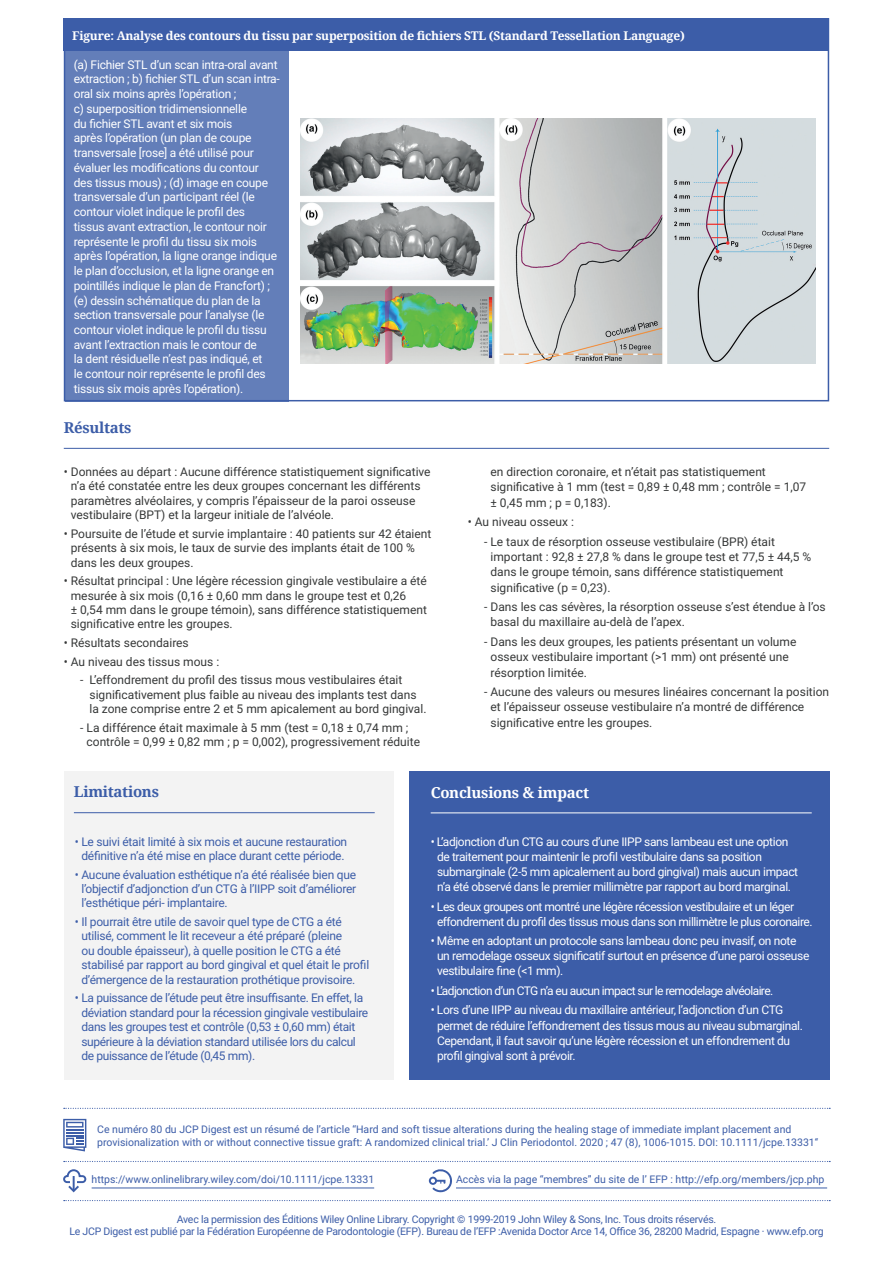
<style>
.page{position:relative;width:893px;height:1263px;background:#fff}
.page>*{position:absolute;margin:0;border:0;box-sizing:border-box;transform-origin:0 0}
.t1{font:700 15px "Noto Serif";letter-spacing:-.02em;color:#3c5da8}
.t2{font:700 15px "Noto Serif";letter-spacing:-.02em;color:#fff}
.t3{font:12px/14.4px "Roboto";color:#363838}
.t4{font:12px/14.7px "Roboto";letter-spacing:-.03em;color:#fff}
.t5{font:12px/14.4px "Roboto";letter-spacing:-.02em;color:#3c5da8}
.t6{font:700 12px "Noto Serif";letter-spacing:-.02em;color:#fff}
.t7{font:12px "Roboto";letter-spacing:-.05em;color:#fff}
.t8{font:10.5px/12.6px "Roboto";color:#3c5da8}
.t9{font:10.5px "Roboto";letter-spacing:-.02em;color:#3c5da8}
</style>
<div class="page">
<div style="left:65px;top:51px;width:224px;height:350px;background:#637eb9"></div>
<div style="left:64px;top:19px;width:765px;height:32px;background:#3c5da8"></div>
<img style="left:300px;top:119px;width:516px;height:245px">
<svg style="left:64px;top:1200px;width:766px;height:1px"></svg>
<svg style="left:64px;top:1108px;width:766px;height:1px"></svg>
<svg style="left:63px;top:1119px;width:23px;height:32px"></svg>
<svg style="left:64px;top:1161px;width:766px;height:1px"></svg>
<hr style="left:92px;top:1188px;width:282px;height:1px;background:#3c5da8">
<svg style="left:63px;top:1169px;width:24px;height:24px"></svg>
<hr style="left:64px;top:448px;width:765px;height:1px;background:#3c5da8">
<div style="left:64px;top:771px;width:329px;height:308px;background:#f3f3f3"></div>
<hr style="left:74px;top:812px;width:301px;height:1px;background:#3c5da8">
<div style="left:409px;top:771px;width:421px;height:308px;background:#3c5da8"></div>
<hr style="left:431px;top:812px;width:381px;height:1px;background:#fff">
<hr style="left:456px;top:1188px;width:371px;height:1px;background:#3c5da8">
<svg style="left:429px;top:1169px;width:23px;height:24px"></svg>
<div style="left:64px;top:18px;width:765px;height:383px;border:2px solid #3c5da8"></div>
<p class="t6" style="left:72px;top:27px;width:614px">Figure: Analyse des contours du tissu par superposition de fichiers STL (Standard Tessellation Language)</p>
<p class="t4" style="left:74px;top:57px;width:208px">(a) Fichier STL d’un scan intra-oral avant extraction ; b) fichier STL d’un scan intra&shy;oral six moins après l’opération ;<br>c) superposition tridimensionnelle<br>du fichier STL avant et six mois<br>après l’opération (un plan de coupe transversale [rose] a été utilisé pour évaluer les modifications du contour des tissus mous) ; (d) image en coupe transversale d’un participant réel (le contour violet indique le profil des<br>tissus avant extraction, le contour noir représente le profil du tissu six mois après l’opération, la ligne orange indique le plan d’occlusion, et la ligne orange en pointillés indique le plan de Francfort) ; (e) dessin schématique du plan de la section transversale pour l’analyse (le contour violet indique le profil du tissu avant l’extraction mais le contour de<br>la dent résiduelle n’est pas indiqué, et<br>le contour noir représente le profil des tissus six mois après l’opération).</p>
<p class="t1" style="left:64px;top:417px;width:69px">Résultats</p>
<p class="t3" style="left:71px;top:464px;width:361px;text-indent:-7px">• Données au départ : Aucune différence statistiquement significative n’a été constatée entre les deux groupes concernant les différents paramètres alvéolaires, y compris l’épaisseur de la paroi osseuse vestibulaire (BPT) et la largeur initiale de l’alvéole.</p>
<p class="t3" style="left:71px;top:526px;width:362px;text-indent:-7px">• Poursuite de l’étude et survie implantaire : 40 patients sur 42 étaient présents à six mois, le taux de survie des implants était de 100 % dans les deux groupes.</p>
<p class="t3" style="left:71px;top:573px;width:358px;text-indent:-7px">• Résultat principal : Une légère récession gingivale vestibulaire a été mesurée à six mois (0,16 ± 0,60 mm dans le groupe test et 0,26<br>± 0,54 mm dans le groupe témoin), sans différence statistiquement significative entre les groupes.</p>
<p class="t3" style="left:64px;top:635px;width:126px">• Résultats secondaires</p>
<p class="t3" style="left:64px;top:654px;width:157px">• Au niveau des tissus mous :</p>
<p class="t3" style="left:90px;top:672px;width:339px;text-indent:-9px">- L’effondrement du profil des tissus mous vestibulaires était significativement plus faible au niveau des implants test dans la zone comprise entre 2 et 5 mm apicalement au bord gingival.</p>
<p class="t3" style="left:87px;top:720px;width:335px;text-indent:-6px">- La différence était maximale à 5 mm (test = 0,18 ± 0,74 mm ; contrôle = 0,99 ± 0,82 mm ; p = 0,002), progressivement réduite</p>
<p class="t3" style="left:490px;top:464px;width:317px;line-height:15.3px">en direction coronaire, et n’était pas statistiquement significative à 1 mm (test = 0,89 ± 0,48 mm ; contrôle = 1,07 ± 0,45 mm ; p = 0,183).</p>
<p class="t3" style="left:468px;top:514px;width:108px">• Au niveau osseux :</p>
<p class="t3" style="left:490px;top:533px;width:322px;line-height:15.3px;text-indent:-6px">- Le taux de résorption osseuse vestibulaire (BPR) était important : 92,8 ± 27,8 % dans le groupe test et 77,5 ± 44,5 % dans le groupe témoin, sans différence statistiquement significative (p = 0,23).</p>
<p class="t3" style="left:490px;top:599px;width:337px;line-height:15.3px;text-indent:-6px">- Dans les cas sévères, la résorption osseuse s’est étendue à l’os basal du maxillaire au-delà de l’apex.</p>
<p class="t3" style="left:490px;top:634px;width:307px;line-height:15.3px;text-indent:-6px">- Dans les deux groupes, les patients présentant un volume osseux vestibulaire important (&gt;1 mm) ont présenté une résorption limitée.</p>
<p class="t3" style="left:490px;top:684px;width:340px;line-height:15.3px;text-indent:-6px">- Aucune des valeurs ou mesures linéaires concernant la position et l’épaisseur osseuse vestibulaire n’a montré de différence significative entre les groupes.</p>
<p class="t1" style="left:74px;top:781px;width:87px">Limitations</p>
<p class="t5" style="left:75px;top:833px;width:274px;text-align:center">• Le suivi était limité à six mois et aucune restauration définitive n’a été mise en place durant cette période.</p>
<p class="t5" style="left:81px;top:867px;width:276px;text-align:justify;text-indent:-7px">• Aucune évaluation esthétique n’a été réalisée bien que l’objectif d’adjonction d’un CTG à l’IIPP soit d’améliorer l’esthétique péri- implantaire.</p>
<p class="t5" style="left:81px;top:914px;width:289px;text-indent:-7px">• Il pourrait être utile de savoir quel type de CTG a été utilisé, comment le lit receveur a été préparé (pleine<br>ou double épaisseur), à quelle position le CTG a été stabilisé par rapport au bord gingival et quel était le profil d’émergence de la restauration prothétique provisoire.</p>
<p class="t5" style="left:81px;top:990px;width:288px;text-indent:-7px">• La puissance de l’étude peut être insuffisante. En effet, la déviation standard pour la récession gingivale vestibulaire dans les groupes test et contrôle (0,53 ± 0,60 mm) était supérieure à la déviation standard utilisée lors du calcul de puissance de l’étude (0,45 mm).</p>
<p class="t2" style="left:431px;top:782px;width:160px">Conclusions &amp; impact</p>
<p class="t4" style="left:437px;top:833px;width:363px;line-height:15.1px;text-indent:-6px">• L’adjonction d’un CTG au cours d’une IIPP sans lambeau est une option de traitement pour maintenir le profil vestibulaire dans sa position submarginale (2-5 mm apicalement au bord gingival) mais aucun impact n’a été observé dans le premier millimètre par rapport au bord marginal.</p>
<p class="t4" style="left:437px;top:898px;width:377px;line-height:15.1px;text-indent:-6px">• Les deux groupes ont montré une légère récession vestibulaire et un léger effondrement du profil des tissus mous dans son millimètre le plus coronaire.</p>
<p class="t4" style="left:437px;top:933px;width:374px;line-height:15.1px;text-indent:-6px">• Même en adoptant un protocole sans lambeau donc peu invasif, on note un remodelage osseux significatif surtout en présence d’une paroi osseuse vestibulaire fine (&lt;1 mm).</p>
<p class="t7" style="left:431px;top:982px;width:344px">• L’adjonction d’un CTG n’a eu aucun impact sur le remodelage alvéolaire.</p>
<p class="t4" style="left:437px;top:1002px;width:367px;line-height:15.1px;text-indent:-6px">• Lors d’une IIPP au niveau du maxillaire antérieur, l’adjonction d’un CTG permet de réduire l’effondrement des tissus mous au niveau submarginal.<br>Cependant, il faut savoir qu’une légère récession et un effondrement du profil gingival sont à prévoir.</p>
<p class="t8" style="left:97px;top:1123px;width:722px">Ce numéro 80 du JCP Digest est un résumé de l’article ‘‘Hard and soft tissue alterations during the healing stage of immediate implant placement and provisionalization with or without connective tissue graft: A randomized clinical trial.’ J Clin Periodontol. 2020 ; 47 (8), 1006-1015. DOI: 10.1111/jcpe.13331‘‘</p>
<p class="t8" style="left:92px;top:1173px;width:284px">https://www.onlinelibrary.wiley.com/doi/10.1111/jcpe.13331</p>
<p class="t8" style="left:456px;top:1173px;width:370px">Accès via la page “membres” du site de l’ EFP : http://efp.org/members/jcp.php</p>
<p class="t9" style="left:177px;top:1211px;width:541px">Avec la permission des Éditions Wiley Online Library. Copyright © 1999-2019 John Wiley &amp; Sons, Inc. Tous droits réservés.</p>
<p class="t9" style="left:69px;top:1224px;width:756px">Le JCP Digest est publié par la Fédération Européenne de Parodontologie (EFP). Bureau de l’EFP :Avenida Doctor Arce 14, Office 36, 28200 Madrid, Espagne · www.efp.org</p>
</div>
